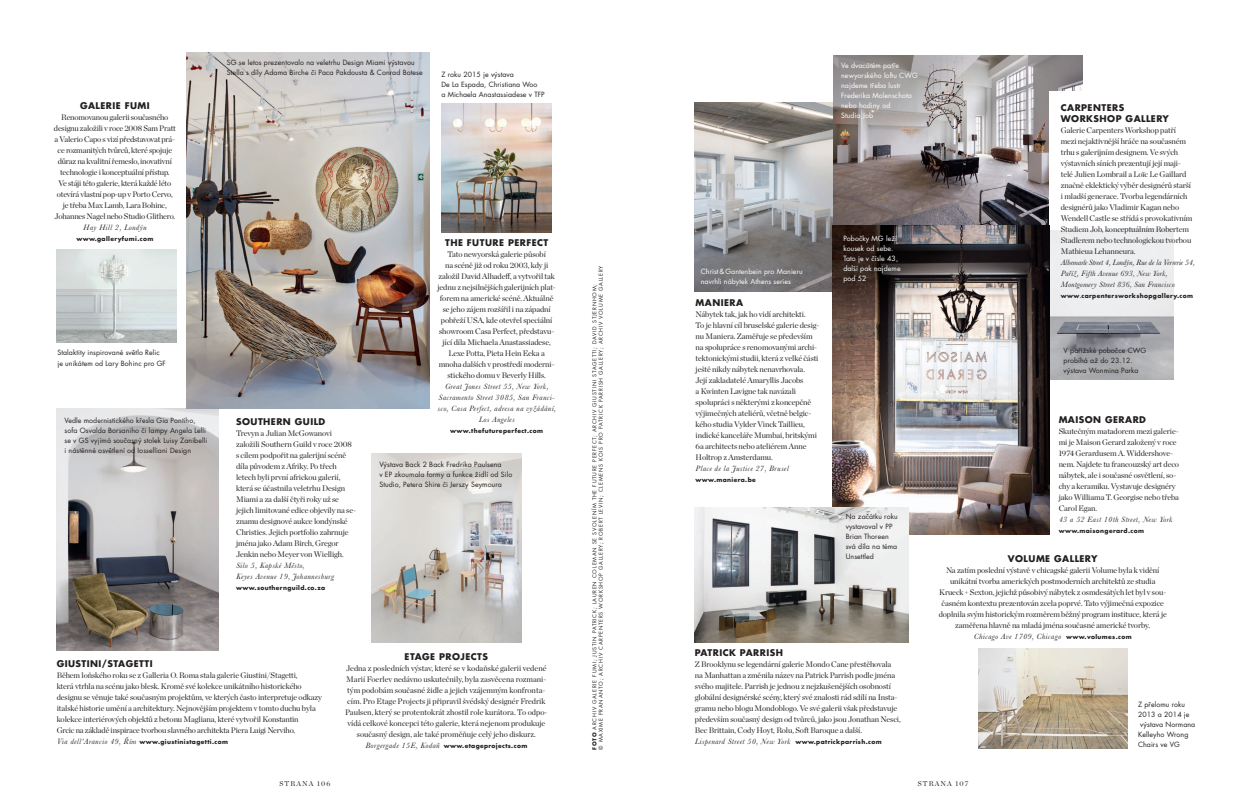
<style>
.page{position:relative;width:1248px;height:808px;background:#fff}
.page>*{position:absolute;margin:0;border:0;box-sizing:border-box;transform-origin:0 0}
.t1{font:700 9px/11px "Futura CE";letter-spacing:.05em;color:#231f20}
.t2{font:8px/11px "Chronicle Display";letter-spacing:-.01em;color:#231f20}
.t3{font:italic 8px/11px "Baskerville MT Std";letter-spacing:.05em;color:#231f20}
.t4{font:italic 8px/11px "Baskerville MT Std";letter-spacing:.025em;color:#231f20}
.t5{font:7px/10px "Futura CE";letter-spacing:.01em;color:#231f20}
.t6{font:7px/10px "Futura CE";letter-spacing:.01em;color:#fff}
.t7{font:7px "Chronicle Display";letter-spacing:.16em;color:#231f20}
.t8{font:700 6px "Futura CE";letter-spacing:.06em;color:#231f20}
.t9{font:5.3px "Futura CE";letter-spacing:.14em;color:#231f20}
.s1{font-family:"Baskerville MT Std";font-weight:400;font-style:italic;font-size:8px}
.s2{font-weight:700}
.s3{font-family:"Futura CE";font-weight:700;font-style:normal;font-size:6px}
.s4{font-family:"Chronicle Display";font-weight:400;font-size:8px}
</style>
<div class="page">
<img style="left:57px;top:249px;width:119px;height:94px">
<img style="left:57px;top:408px;width:161px;height:243px">
<img style="left:186px;top:52px;width:243px;height:357px">
<img style="left:441px;top:103px;width:110px;height:129px">
<img style="left:371px;top:454px;width:150px;height:189px">
<img style="left:694px;top:102px;width:139px;height:190px">
<img style="left:1049px;top:228px;width:124px;height:151px">
<img style="left:833px;top:55px;width:249px;height:170px">
<div style="left:1049px;top:91px;width:68px;height:139px;background:#fff"></div>
<img style="left:832px;top:225px;width:217px;height:309px">
<img style="left:694px;top:508px;width:214px;height:134px">
<img style="left:978px;top:649px;width:149px;height:99px">
<h2 class="t1" style="left:80px;top:100px;width:71px">GALERIE FUMI</h2>
<p class="t2" style="left:54px;top:111px;width:123px;text-align:center">Renomovanou galerii současného designu založili v roce 2008 Sam Pratt a Valerio Capo s vizí představovat prá&shy;ce rozmanitých tvůrců, které spojuje důraz na kvalitní řemeslo, inovativní technologie i konceptuální přístup.<br>Ve stáji této galerie, která každé léto otevírá vlastní pop-up v Porto Cervo, je třeba Max Lamb, Lara Bohinc, Johannes Nagel nebo Studio Glithero.</p>
<p class="t3" style="left:83px;top:222px;width:65px">Hay Hill 2, Londýn</p>
<p class="t8" style="left:76px;top:235px;width:78px">www.galleryfumi.com</p>
<p class="t5" style="left:57px;top:348px;width:110px">Stalaktity inspirované světlo Relic je unikátem od Lary Bohinc pro GF</p>
<p class="t5" style="left:64px;top:415px;width:144px">Vedle modernistického křesla Gia Pontiho, sofa Osvalda Borsaniho či lampy Angela Lelli se v GS vyjímá současný stolek Luisy Zanibelli i nástěnné osvětlení od Iosselliani Design</p>
<p class="t5" style="left:227px;top:58px;width:197px">SG se letos prezentovalo na veletrhu Design Miami výstavou<br>Stella s díly Adama Birche či Paca Pakdousta &amp; Conrad Botese</p>
<p class="t5" style="left:441px;top:69px;width:105px">Z roku 2015 je výstava<br>De La Espada, Christiana Woo<br>a Michaela Anastassiadese v TFP</p>
<h2 class="t1" style="left:236px;top:416px;width:91px">SOUTHERN GUILD</h2>
<p class="t2" style="left:236px;top:427px;width:121px">Trevyn a Julian McGowanovi založili Southern Guild v roce 2008 s cílem podpořit na galerijní scéně díla původem z Afriky. Po třech letech byli první africkou galerií, která se účastnila veletrhu Design Miami a za další čtyři roky už se jejich limitované edice objevily na se&shy;znamu designové aukce londýnské Christies. Jejich portfolio zahrnuje jména jako Adam Birch, Gregor Jenkin nebo Meyer von Wielligh.</p>
<p class="t3" style="left:236px;top:559px;width:99px">Silo 5, Kapské Město,<br>Keyes Avenue 19, Johannesburg</p>
<p class="t8" style="left:236px;top:583px;width:90px">www.southernguild.co.za</p>
<h2 class="t1" style="left:445px;top:237px;width:105px">THE FUTURE PERFECT</h2>
<p class="t2" style="left:437px;top:248px;width:120px;text-align:center">Tato newyorská galerie působí<br>na scéně již od roku 2003, kdy ji založil David Alhadeff, a vytvořil tak jednu z nejsilnějších galerijních plat&shy;forem na americké scéně. Aktuálně se jeho zájem rozšířil i na západní pobřeží USA, kde otevřel speciální showroom Casa Perfect, představu&shy;jící díla Michaela Anastassiadese, Lexe Potta, Pieta Hein Eeka a mnoha dalších v prostředí moderni&shy;stického domu v Beverly Hills.</p>
<p class="t3" style="left:437px;top:381px;width:120px;text-align:center">Great Jones Street 55, New York,<br>Sacramento Street 3085, San Franci&shy;sco, Casa Perfect, adresa na vyžádání,<br>Los Angeles</p>
<p class="t8" style="left:450px;top:427px;width:94px">www.thefutureperfect.com</p>
<p class="t5" style="left:379px;top:459px;width:134px">Výstava Back 2 Back Fredrika Paulsena<br>v EP zkoumala formy a funkce židlí od Silo<br>Studio, Petera Shire či Jerszy Seymoura</p>
<h2 class="t1" style="left:57px;top:658px;width:97px">GIUSTINI/STAGETTI</h2>
<p class="t2" style="left:57px;top:669px;width:267px">Během loňského roku se z Galleria O. Roma stala galerie Giustini/Stagetti,<br>která vtrhla na scénu jako blesk. Kromě své kolekce unikátního historického designu se věnuje také současným projektům, ve kterých často interpretuje odkazy italské historie umění a architektury. Nejnovějším projektem v tomto duchu byla kolekce interiérových objektů z betonu Magliana, které vytvořil Konstantin<br>Grcic na základě inspirace tvorbou slavného architekta Piera Luigi Nerviho.</p>
<p class="t8" style="left:57px;top:738px;width:173px"><span class="s1">Via dell’Arancio 49, Řím</span> www.giustinistagetti.com</p>
<h2 class="t1" style="left:404px;top:651px;width:85px">ETAGE PROJECTS</h2>
<p class="t2" style="left:345px;top:662px;width:204px;text-align:center">Jedna z posledních výstav, které se v kodaňské galerii vedené Marií Foerlev nedávno uskutečnily, byla zasvěcena rozmani&shy;tým podobám současné židle a jejich vzájemným konfronta&shy;cím. Pro Etage Projects ji připravil švédský designér Fredrik Paulsen, který se protentokrát zhostil role kurátora. To odpo&shy;vídá celkové koncepci této galerie, která nejenom produkuje současný design, ale také proměňuje celý jeho diskurz.</p>
<p class="t8" style="left:365px;top:742px;width:163px"><span class="s1">Borgergade 15E, Kodaň</span> www.etageprojects.com</p>
<p class="t6" style="left:841px;top:60px;width:78px">Ve dvacátém patře newyorského loftu CWG najdeme třeba lustr<br>Frederika Molenschota nebo hodiny od<br>Studia Job</p>
<p class="t6" style="left:843px;top:233px;width:59px">Pobočky MG leží kousek od sebe.<br>Tato je v čísle 43, další pak najdeme pod 52</p>
<p class="t9" style="left:597px;top:749px;width:485px;rotate:-90deg">© MAXIME PRANANTO; ARCHIV CARPENTERS WORKSHOP GALLERY; ROBERT LEVIN; CLEMENS KOIS PRO PATRICK PARRISH GALLERY; ARCHIV VOLUME GALLERY</p>
<p class="t6" style="left:700px;top:267px;width:103px">Christ &amp; Gantenbein pro Manieru navrhli nábytek Athens series</p>
<p class="t9" style="left:591px;top:749px;width:467px;rotate:-90deg"><span class="s2">FOTO</span> ARCHIV GALERIE FUMI; JUSTIN PATRICK; LAUREN COLEMAN SE SVOLENÍM THE FUTURE PERFECT; ARCHIV GIUSTINI STAGETTI; DAVID STJERNHOM;</p>
<h2 class="t1" style="left:695px;top:297px;width:49px">MANIERA</h2>
<p class="t2" style="left:695px;top:308px;width:125px">Nábytek tak, jak ho vidí architekti.<br>To je hlavní cíl bruselské galerie desig&shy;nu Maniera. Zaměřuje se především na spolupráce s renomovanými archi&shy;tektonickými studii, která z velké části ještě nikdy nábytek nenavrhovala.<br>Její zakladatelé Amaryllis Jacobs<br>a Kwinten Lavigne tak navázali spolupráci s některými z koncepčně výjimečných ateliérů, včetně belgic&shy;kého studia Vylder Vinck Taillieu, indické kanceláře Mumbai, britskými 6a architects nebo ateliérem Anne Holtrop z Amsterdamu.</p>
<p class="t3" style="left:695px;top:463px;width:95px">Place de la Justice 27, Brusel</p>
<p class="t8" style="left:695px;top:476px;width:62px">www.maniera.be</p>
<p class="t5" style="left:845px;top:512px;width:53px">Na začátku roku vystavoval v PP<br>Brian Thoreen svá díla na téma<br>Unsettled</p>
<h2 class="t1" style="left:694px;top:647px;width:89px">PATRICK PARRISH</h2>
<p class="t2" style="left:694px;top:658px;width:207px">Z Brooklynu se legendární galerie Mondo Cane přestěhovala na Manhattan a změnila název na Patrick Parrish podle jména svého majitele. Parrish je jednou z nejzkušenějších osobností globální designérské scény, který své znalosti rád sdílí na Insta&shy;gramu nebo blogu Mondoblogo. Ve své galerii však představuje především současný design od tvůrců, jako jsou Jonathan Nesci, Bec Brittain, Cody Hoyt, Rolu, Soft Baroque a další.</p>
<p class="t3" style="left:694px;top:736px;width:188px">Lispenard Street 50, New York <span class="s3">www.patrickparrish.com</span></p>
<h2 class="t1" style="left:1060px;top:102px;width:110px">CARPENTERS<br>WORKSHOP GALLERY</h2>
<p class="t2" style="left:1060px;top:124px;width:133px">Galerie Carpenters Workshop patří mezi nejaktivnější hráče na současném trhu s galerijním designem. Ve svých výstavních síních prezentují její maji&shy;telé Julien Lombrail a Loïc Le Gaillard značně eklektický výběr designérů starší i mladší generace. Tvorba legendárních designérů jako Vladimir Kagan nebo Wendell Castle se střídá s provokativním Studiem Job, konceptuálním Robertem Stadlerem nebo technologickou tvorbou Mathieua Lehanneura.</p>
<p class="t4" style="left:1060px;top:256px;width:135px">Albemarle Street 4, Londýn, Rue de la Verrerie 54,<br>Paříž, Fifth Avenue 693, New York,<br>Montgomery Street 836, San Francisco</p>
<p class="t8" style="left:1060px;top:292px;width:134px">www<span class="s4">.</span>carpentersworkshopgallery.com</p>
<p class="t5" style="left:1063px;top:345px;width:84px">V pařížské pobočce CWG probíhá až do 23.12. výstava Wonmina Parka</p>
<h2 class="t1" style="left:1058px;top:414px;width:89px">MAISON GERARD</h2>
<p class="t2" style="left:1058px;top:425px;width:122px">Skutečným matadorem mezi galerie&shy;mi je Maison Gerard založený v roce<br>1974 Gerardusem A. Widdershove&shy;nem. Najdete tu francouzský art deco nábytek, ale i současné osvětlení, so&shy;chy a keramiku. Vystavuje designéry jako Williama T. Georgise nebo třeba<br>Carol Egan.</p>
<p class="t3" style="left:1058px;top:514px;width:115px">43 a 52 East 10th Street, New York</p>
<p class="t8" style="left:1058px;top:527px;width:87px">www.maisongerard.com</p>
<h2 class="t1" style="left:1007px;top:553px;width:91px">VOLUME GALLERY</h2>
<p class="t2" style="left:938px;top:564px;width:230px;text-align:center">Na zatím poslední výstavě v chicagské galerii Volume byla k vidění unikátní tvorba amerických postmoderních architektů ze studia Krueck+Sexton, jejichž působivý nábytek z osmdesátých let byl v sou&shy;časném kontextu prezentován zcela poprvé. Tato výjimečná expozice doplnila svým historickým rozměrem běžný program instituce, která je zaměřena hlavně na mladá jména současné americké tvorby.</p>
<p class="t3" style="left:973px;top:631px;width:159px">Chicago Ave 1709, Chicago <span class="s3">www.volumes.com</span></p>
<p class="t5" style="left:1137px;top:700px;width:48px">Z přelomu roku</p>
<p class="t5" style="left:1137px;top:710px;width:53px">2013 a 2014 je</p>
<p class="t5" style="left:1140px;top:720px;width:56px">výstava Normana</p>
<p class="t5" style="left:1137px;top:730px;width:52px">Kelleyho Wrong</p>
<p class="t5" style="left:1137px;top:740px;width:43px">Chairs ve VG</p>
<p class="t7" style="left:279px;top:778px;width:52px">STRANA 106</p>
<p class="t7" style="left:917px;top:778px;width:52px">STRANA 107</p>
</div>
